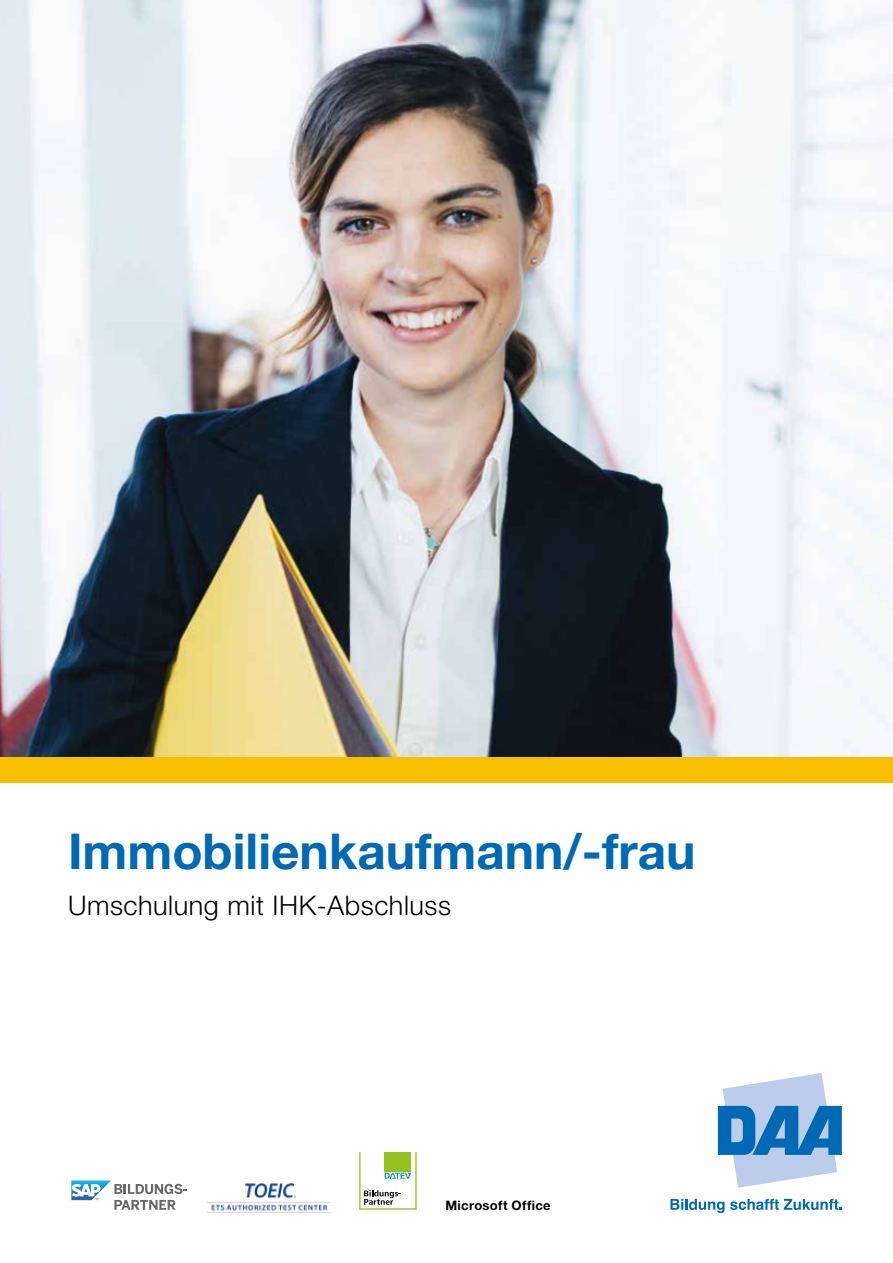
<style>
.page{position:relative;width:893px;height:1263px;background:#fff}
.page>*{position:absolute;margin:0;border:0;box-sizing:border-box;transform-origin:0 0}
.t1{font:700 49.5px "Helvetica Neue LT Pro";color:#0069b4}
.t2{font:300 27px "Helvetica Neue LT Std";letter-spacing:.02em;color:#000}
.t3{font:700 13.05px "Helvetica Neue LT Pro";letter-spacing:.02em;color:#000}
</style>
<div class="page">
<svg style="left:718px;top:1073px;width:124px;height:115px"></svg>
<svg style="left:670px;top:1199px;width:54px;height:14px"></svg>
<svg style="left:730px;top:1199px;width:112px;height:11px"></svg>
<svg style="left:71px;top:1180px;width:116px;height:30px"></svg>
<img style="left:208px;top:1183px;width:123px;height:28px">
<svg style="left:359px;top:1152px;width:58px;height:57px"></svg>
<img style="left:0;top:0;width:893px;height:757px">
<hr style="left:0;top:757px;width:1px;height:506px;background:#f7bf00">
<div style="left:0;top:757px;width:893px;height:25px;background:#f7bf00"></div>
<h1 class="t1" style="left:68px;top:820px;width:629px">Immobilienkaufmann/-frau</h1>
<p class="t2" style="left:68px;top:889px;width:385px">Umschulung mit IHK-Abschluss</p>
<p class="t3" style="left:445px;top:1197px;width:107px">Microsoft Office</p>
</div>
